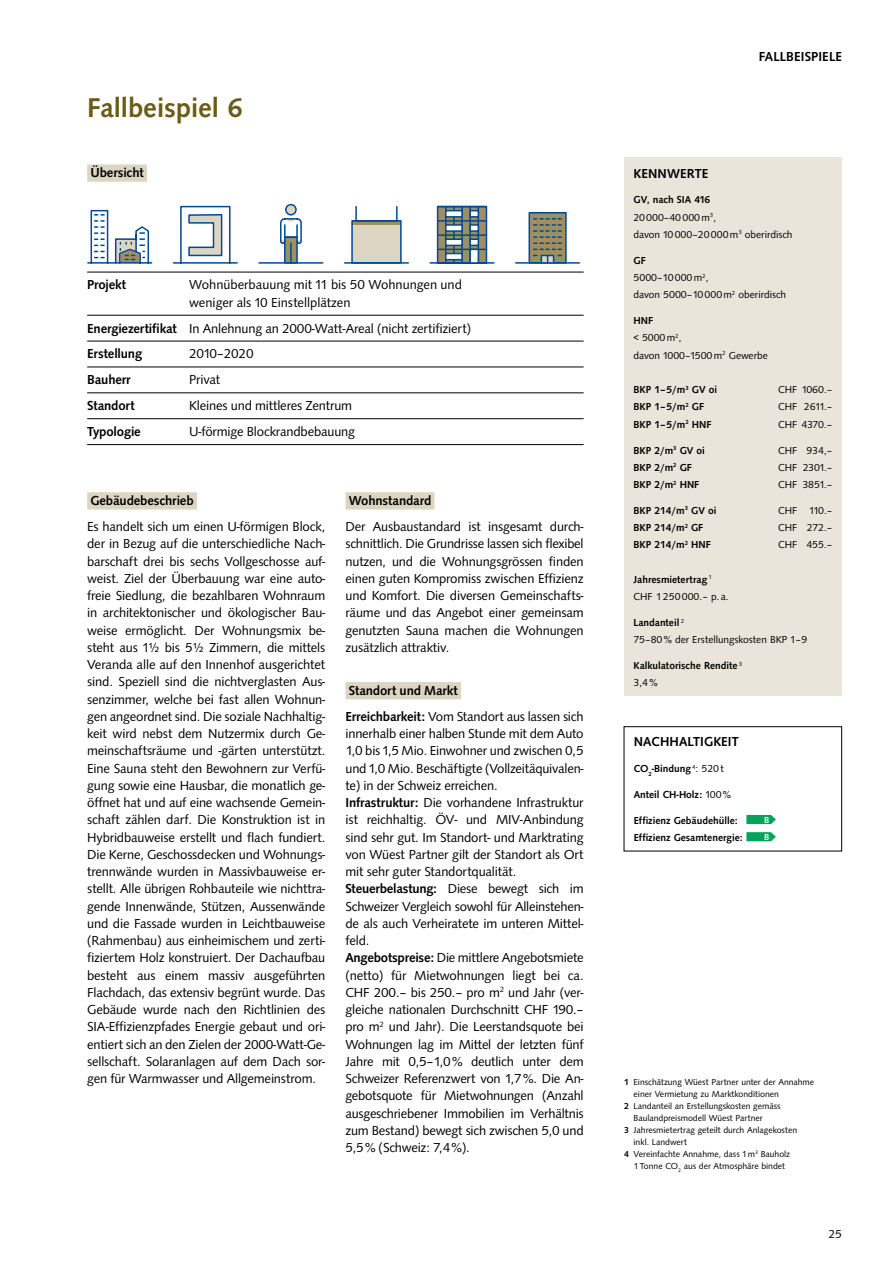
<style>
.page{position:relative;width:893px;height:1263px;background:#fff}
.page>*{position:absolute;margin:0;border:0;box-sizing:border-box;transform-origin:0 0}
.t1{font:500 28.2px "Syntax";color:#6b5c15}
.t2{font:13.5px/17.2px "Syntax";letter-spacing:-.015em;color:#000}
.t3{font:500 13.5px/26px "Syntax";letter-spacing:-.01em;color:#000}
.t4{font:500 13.5px "Syntax";letter-spacing:.01em;color:#000}
.t5{font:12px "Syntax";color:#000}
.t6{font:10.5px/17.2px "Syntax";color:#000}
.t7{font:500 10.5px/17.2px "Syntax";color:#000}
.t8{font:9px "Syntax";color:#000}
.t9{font:500 9px "Syntax";color:#fff}
.s1{font-weight:500}
.s2{font-weight:400}
</style>
<div class="page">
<div style="left:624px;top:158px;width:218px;height:538px;background:#eae5da"></div>
<div style="left:87px;top:492px;width:110px;height:17px;background:#dcd5c2"></div>
<div style="left:345px;top:492px;width:89px;height:17px;background:#dcd5c2"></div>
<div style="left:345px;top:682px;width:116px;height:17px;background:#dcd5c2"></div>
<svg style="left:746px;top:815px;width:30px;height:9px"></svg>
<svg style="left:746px;top:832px;width:30px;height:9px"></svg>
<div style="left:624px;top:726px;width:218px;height:125px;border:1px solid #000"></div>
<div style="left:87px;top:164px;width:60px;height:18px;background:#dcd5c2"></div>
<hr style="left:87px;top:272px;width:497px;height:1px;background:#000">
<hr style="left:87px;top:315px;width:497px;height:1px;background:#000">
<hr style="left:87px;top:341px;width:497px;height:1px;background:#000">
<hr style="left:87px;top:367px;width:497px;height:1px;background:#000">
<hr style="left:87px;top:393px;width:497px;height:1px;background:#000">
<hr style="left:87px;top:418px;width:497px;height:1px;background:#000">
<hr style="left:87px;top:444px;width:497px;height:1px;background:#000">
<svg style="left:87px;top:209px;width:65px;height:55px"></svg>
<svg style="left:173px;top:205px;width:65px;height:59px"></svg>
<svg style="left:258px;top:203px;width:65px;height:61px"></svg>
<svg style="left:344px;top:206px;width:65px;height:58px"></svg>
<svg style="left:429px;top:205px;width:66px;height:59px"></svg>
<svg style="left:515px;top:212px;width:65px;height:52px"></svg>
<h1 class="t1" style="left:87px;top:91px;width:157px">Fallbeispiel 6</h1>
<p class="t4" style="left:759px;top:49px;width:85px">FALLBEISPIELE</p>
<p class="t3" style="left:90px;top:160px;width:55px">Übersicht</p>
<p class="t4" style="left:634px;top:165px;width:76px">KENNWERTE</p>
<p class="t6" style="left:634px;top:191px;width:160px"><span class="s1">GV, nach SIA 416<br></span>20000–40000m<sup>3</sup>,<br>davon 10000–20000m<sup>3</sup> oberirdisch</p>
<p class="t6" style="left:634px;top:252px;width:154px"><span class="s1">GF<br></span>5000–10000m<sup>2</sup>,<br>davon 5000–10000m<sup>2</sup> oberirdisch</p>
<p class="t6" style="left:634px;top:312px;width:136px"><span class="s1">HNF<br></span>&lt; 5000m<sup>2</sup>,<br>davon 1000–1500m<sup>2</sup> Gewerbe</p>
<p class="t7" style="left:634px;top:381px;width:85px">BKP 1–5/m<sup>3</sup> GV oi</p>
<p class="t6" style="left:778px;top:381px;width:56px">CHF 1060.–</p>
<p class="t7" style="left:634px;top:398px;width:72px">BKP 1–5/m<sup>2</sup> GF</p>
<p class="t6" style="left:778px;top:398px;width:56px">CHF 2611.–</p>
<p class="t7" style="left:634px;top:416px;width:79px">BKP 1–5/m<sup>2</sup> HNF</p>
<p class="t6" style="left:778px;top:416px;width:56px">CHF 4370.–</p>
<p class="t7" style="left:634px;top:441px;width:73px">BKP 2/m<sup>3</sup> GV oi</p>
<p class="t6" style="left:778px;top:441px;width:56px">CHF 934,–</p>
<p class="t7" style="left:634px;top:459px;width:60px">BKP 2/m<sup>2</sup> GF</p>
<p class="t6" style="left:778px;top:459px;width:56px">CHF 2301.–</p>
<p class="t7" style="left:634px;top:476px;width:67px">BKP 2/m<sup>2</sup> HNF</p>
<p class="t6" style="left:778px;top:476px;width:56px">CHF 3851.–</p>
<p class="t7" style="left:634px;top:502px;width:84px">BKP 214/m<sup>3</sup> GV oi</p>
<p class="t6" style="left:778px;top:502px;width:56px">CHF 110.–</p>
<p class="t7" style="left:634px;top:519px;width:71px">BKP 214/m<sup>2</sup> GF</p>
<p class="t6" style="left:778px;top:519px;width:56px">CHF 272.–</p>
<p class="t7" style="left:634px;top:536px;width:79px">BKP 214/m<sup>2</sup> HNF</p>
<p class="t6" style="left:778px;top:536px;width:56px">CHF 455.–</p>
<p class="t7" style="left:634px;top:571px;width:96px">Jahresmietertrag <sup>1<br></sup><span class="s2">CHF 1250000.– p. a.</span></p>
<p class="t6" style="left:634px;top:614px;width:175px"><span class="s1">Landanteil</span> <sup>2<br></sup>75–80% der Erstellungskosten BKP 1–9</p>
<p class="t7" style="left:634px;top:657px;width:110px">Kalkulatorische Rendite <sup>3<br></sup><span class="s2">3,4%</span></p>
<p class="t3" style="left:87px;top:272px;width:41px">Projekt</p>
<p class="t2" style="left:189px;top:276px;width:274px">Wohnüberbauung mit 11 bis 50 Wohnungen und weniger als 10 Einstellplätzen</p>
<p class="t2" style="left:87px;top:315px;width:386px;line-height:26px"><span class="s1">Energiezertifikat</span> In Anlehnung an 2000-Watt-Areal (nicht zertifiziert)<br><span class="s1">Erstellung</span></p>
<p class="t2" style="left:189px;top:345px;width:66px">2010–2020</p>
<p class="t3" style="left:87px;top:367px;width:45px">Bauherr</p>
<p class="t2" style="left:189px;top:371px;width:33px">Privat</p>
<p class="t3" style="left:87px;top:393px;width:49px">Standort</p>
<p class="t2" style="left:189px;top:397px;width:164px">Kleines und mittleres Zentrum</p>
<p class="t3" style="left:87px;top:419px;width:55px">Typologie</p>
<p class="t2" style="left:189px;top:423px;width:167px">U-förmige Blockrandbebauung</p>
<p class="t3" style="left:90px;top:488px;width:105px">Gebäudebeschrieb</p>
<p class="t2" style="left:87px;top:518px;width:240px;text-align:justify">Es handelt sich um einen U-förmigen Block, der in Bezug auf die unterschiedliche Nach&shy;barschaft drei bis sechs Vollgeschosse auf&shy;weist. Ziel der Überbauung war eine auto&shy;freie Siedlung, die bezahlbaren Wohnraum in architektonischer und ökologischer Bau&shy;weise ermöglicht. Der Wohnungsmix be&shy;steht aus 1½ bis 5½ Zimmern, die mittels Veranda alle auf den Innenhof ausgerichtet sind. Speziell sind die nichtverglasten Aus&shy;senzimmer, welche bei fast allen Wohnun&shy;gen angeordnet sind. Die soziale Nachhaltig&shy;keit wird nebst dem Nutzermix durch Ge&shy;meinschaftsräume und -gärten unterstützt.<br>Eine Sauna steht den Bewohnern zur Verfü&shy;gung sowie eine Hausbar, die monatlich ge&shy;öffnet hat und auf eine wachsende Gemein&shy;schaft zählen darf. Die Konstruktion ist in Hybridbauweise erstellt und flach fundiert.<br>Die Kerne, Geschossdecken und Wohnungs&shy;trennwände wurden in Massivbauweise er&shy;stellt. Alle übrigen Rohbauteile wie nichttra&shy;gende Innenwände, Stützen, Aussenwände und die Fassade wurden in Leichtbauweise (Rahmenbau) aus einheimischem und zerti&shy;fiziertem Holz konstruiert. Der Dachaufbau besteht aus einem massiv ausgeführten Flachdach, das extensiv begrünt wurde. Das Gebäude wurde nach den Richtlinien des SIA-Effizienzpfades Energie gebaut und ori&shy;entiert sich an den Zielen der 2000-Watt-Ge&shy;sellschaft. Solaranlagen auf dem Dach sor&shy;gen für Warmwasser und Allgemeinstrom.</p>
<p class="t3" style="left:349px;top:488px;width:84px">Wohnstandard</p>
<p class="t2" style="left:345px;top:518px;width:240px;text-align:justify">Der Ausbaustandard ist insgesamt durch&shy;schnittlich. Die Grundrisse lassen sich flexibel nutzen, und die Wohnungsgrössen finden einen guten Kompromiss zwischen Effizienz und Komfort. Die diversen Gemeinschafts&shy;räume und das Angebot einer gemeinsam genutzten Sauna machen die Wohnungen zusätzlich attraktiv.</p>
<p class="t3" style="left:345px;top:677px;width:240px">Standort und Markt<br>Erreichbarkeit: <span class="s2">Vom Standort aus lassen sich</span></p>
<p class="t2" style="left:345px;top:725px;width:240px">innerhalb einer halben Stunde mit dem Auto 1,0 bis 1,5 Mio. Einwohner und zwischen 0,5 und 1,0 Mio. Beschäftigte (Vollzeitäquivalen&shy;te) in der Schweiz erreichen.<br><span class="s1">Infrastruktur:</span> Die vorhandene Infrastruktur ist reichhaltig. ÖV- und MIV-Anbindung sind sehr gut. Im Standort- und Marktrating von Wüest Partner gilt der Standort als Ort mit sehr guter Standortqualität.<br><span class="s1">Steuerbelastung:</span> Diese bewegt sich im Schweizer Vergleich sowohl für Alleinstehen&shy;de als auch Verheiratete im unteren Mittel&shy;feld.<br><span class="s1">Angebotspreise:</span> Die mittlere Angebotsmiete (netto) für Mietwohnungen liegt bei ca.<br>CHF 200.– bis 250.– pro m<sup>2</sup> und Jahr (ver&shy;gleiche nationalen Durchschnitt CHF 190.– pro m<sup>2</sup> und Jahr). Die Leerstandsquote bei Wohnungen lag im Mittel der letzten fünf Jahre mit 0,5–1,0% deutlich unter dem Schweizer Referenzwert von 1,7%. Die An&shy;gebotsquote für Mietwohnungen (Anzahl ausgeschriebener Immobilien im Verhältnis zum Bestand) bewegt sich zwischen 5,0 und 5,5% (Schweiz: 7,4%).</p>
<p class="t4" style="left:634px;top:734px;width:106px">NACHHALTIGKEIT</p>
<p class="t7" style="left:634px;top:760px;width:92px">CO<sub>2</sub>-Bindung <sup>4</sup><span class="s2">: 520t</span></p>
<p class="t7" style="left:634px;top:786px;width:99px">Anteil CH-Holz: <span class="s2">100%</span></p>
<p class="t7" style="left:634px;top:812px;width:106px">Effizienz Gebäudehülle:</p>
<p class="t9" style="left:764px;top:814px;width:7px">B</p>
<p class="t7" style="left:634px;top:829px;width:111px">Effizienz Gesamtenergie:</p>
<p class="t9" style="left:764px;top:831px;width:7px">B</p>
<p class="t8" style="left:624px;top:1077px;width:192px"><span class="s1">1</span> Einschätzung Wüest Partner unter der Annahme</p>
<p class="t8" style="left:634px;top:1089px;width:147px">einer Vermietung zu Marktkonditionen</p>
<p class="t8" style="left:624px;top:1101px;width:158px"><span class="s1">2</span> Landanteil an Erstellungskosten gemäss</p>
<p class="t8" style="left:634px;top:1113px;width:131px">Baulandpreismodell Wüest Partner</p>
<p class="t8" style="left:624px;top:1125px;width:175px"><span class="s1">3</span> Jahresmietertrag geteilt durch Anlagekosten</p>
<p class="t8" style="left:634px;top:1137px;width:55px">inkl. Landwert</p>
<p class="t8" style="left:624px;top:1149px;width:168px"><span class="s1">4</span> Vereinfachte Annahme, dass 1m<sup>3</sup> Bauholz</p>
<p class="t8" style="left:634px;top:1161px;width:153px">1Tonne CO<sub>2</sub> aus der Atmosphäre bindet</p>
<p class="t5" style="left:828px;top:1227px;width:15px">25</p>
</div>
